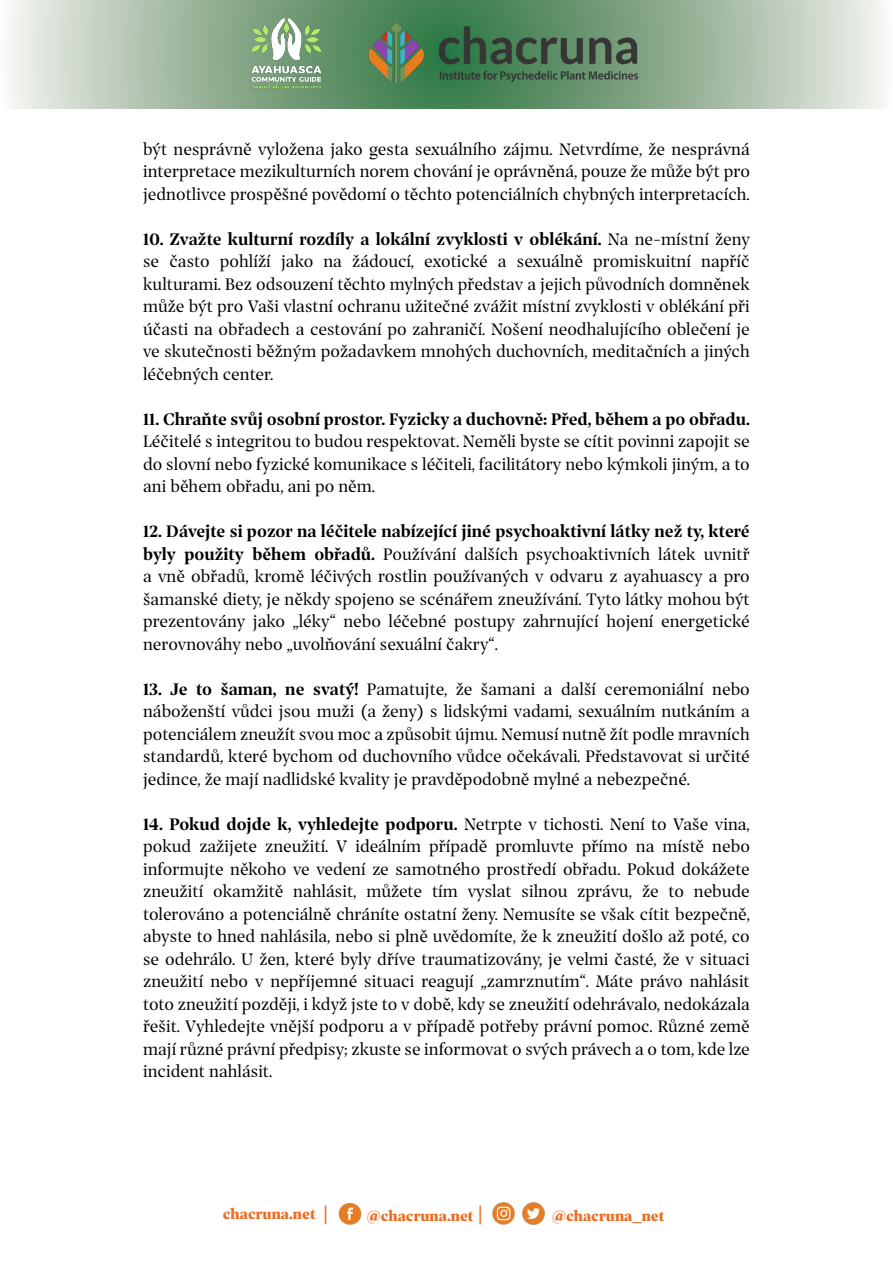
<style>
.page{position:relative;width:893px;height:1263px;background:#fff}
.page>*{position:absolute;margin:0;border:0;box-sizing:border-box;transform-origin:0 0}
.t1{font:18px/22.5px "Prospectus Std";color:#000;text-align:justify}
.t2{font:18px "Prospectus Std Bld";color:#000}
.t3{font:900 15.45px "Prospectus Std";color:#ec6e24}
.s1{font-family:"Prospectus Std"}
.s2{font-family:"Prospectus Std Bld"}
</style>
<div class="page">
<svg style="left:9px;top:0;width:876px;height:108px;background:#a6bda7"></svg>
<img style="left:357px;top:14px;width:289px;height:80px">
<img style="left:247px;top:14px;width:80px;height:80px">
<img style="left:338px;top:1202px;width:24px;height:23px">
<img style="left:492px;top:1202px;width:23px;height:23px">
<img style="left:522px;top:1202px;width:23px;height:23px">
<p class="t1" style="left:143px;top:137px;width:608px">být nesprávně vyložena jako gesta sexuálního zájmu. Netvrdíme, že nesprávná interpretace mezikulturních norem chování je oprávněná, pouze že může být pro jednotlivce prospěšné povědomí o těchto potenciálních chybných interpretacích.</p>
<p class="t2" style="left:143px;top:225px;width:608px">10. Zvažte kulturní rozdíly a lokální zvyklosti v oblékání. <span class="s1">Na ne-místní ženy</span></p>
<p class="t1" style="left:143px;top:249px;width:608px">se často pohlíží jako na žádoucí, exotické a sexuálně promiskuitní napříč kulturami. Bez odsouzení těchto mylných představ a jejich původních domněnek může být pro Vaši vlastní ochranu užitečné zvážit místní zvyklosti v oblékání při účasti na obřadech a cestování po zahraničí. Nošení neodhalujícího oblečení je ve skutečnosti běžným požadavkem mnohých duchovních, meditačních a jiných léčebných center.</p>
<p class="t2" style="left:143px;top:405px;width:608px">11. Chraňte svůj osobní prostor. Fyzicky a duchovně: Před, během a po obřadu.</p>
<p class="t1" style="left:143px;top:429px;width:608px">Léčitelé s integritou to budou respektovat. Neměli byste se cítit povinni zapojit se do slovní nebo fyzické komunikace s léčiteli, facilitátory nebo kýmkoli jiným, a to ani během obřadu, ani po něm.</p>
<p class="t2" style="left:143px;top:517px;width:608px">12. Dávejte si pozor na léčitele nabízející jiné psychoaktivní látky než ty, které</p>
<p class="t1" style="left:143px;top:542px;width:608px"><span class="s2">byly použity během obřadů.</span> Používání dalších psychoaktivních látek uvnitř a vně obřadů, kromě léčivých rostlin používaných v odvaru z ayahuascy a pro šamanské diety, je někdy spojeno se scénářem zneužívání. Tyto látky mohou být prezentovány jako „léky“ nebo léčebné postupy zahrnující hojení energetické nerovnováhy nebo „uvolňování sexuální čakry“.</p>
<p class="t1" style="left:143px;top:677px;width:608px"><span class="s2">13. Je to šaman, ne svatý!</span> Pamatujte, že šamani a další ceremoniální nebo náboženští vůdci jsou muži (a ženy) s lidskými vadami, sexuálním nutkáním a potenciálem zneužít svou moc a způsobit újmu. Nemusí nutně žít podle mravních standardů, které bychom od duchovního vůdce očekávali. Představovat si určité jedince, že mají nadlidské kvality je pravděpodobně mylné a nebezpečné.</p>
<p class="t2" style="left:143px;top:810px;width:608px">14. Pokud dojde k, vyhledejte podporu. <span class="s1">Netrpte v tichosti. Není to Vaše vina,</span></p>
<p class="t1" style="left:143px;top:834px;width:608px">pokud zažijete zneužití. V ideálním případě promluvte přímo na místě nebo informujte někoho ve vedení ze samotného prostředí obřadu. Pokud dokážete zneužití okamžitě nahlásit, můžete tím vyslat silnou zprávu, že to nebude tolerováno a potenciálně chráníte ostatní ženy. Nemusíte se však cítit bezpečně, abyste to hned nahlásila, nebo si plně uvědomíte, že k zneužití došlo až poté, co se odehrálo. U žen, které byly dříve traumatizovány, je velmi časté, že v situaci zneužití nebo v nepříjemné situaci reagují „zamrznutím“. Máte právo nahlásit toto zneužití později, i když jste to v době, kdy se zneužití odehrávalo, nedokázala řešit. Vyhledejte vnější podporu a v případě potřeby právní pomoc. Různé země mají různé právní předpisy; zkuste se informovat o svých právech a o tom, kde lze incident nahlásit.</p>
<p class="t3" style="left:223px;top:1202px;width:106px">chacruna.net |</p>
<p class="t3" style="left:367px;top:1204px;width:117px">@chacruna.net |</p>
<p class="t3" style="left:552px;top:1204px;width:114px">@chacruna_net</p>
</div>
